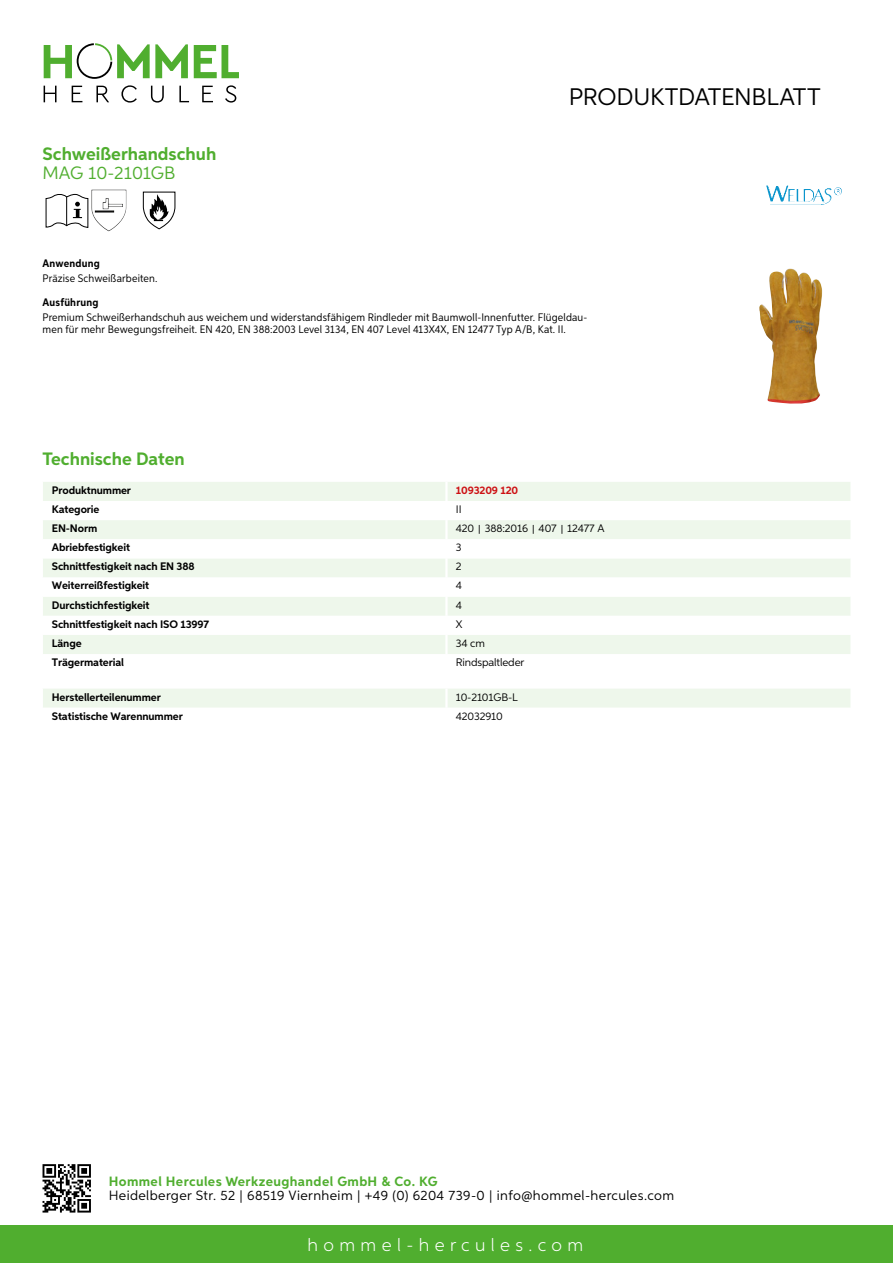
<style>
.page{position:relative;width:893px;height:1263px;background:#fff}
.page>*{position:absolute;margin:0;border:0;box-sizing:border-box;transform-origin:0 0}
.t1{font:24px "Aspira";letter-spacing:-.01em;color:#000}
.t2{font:700 18px "Aspira";color:#50ae2f}
.t3{font:300 18px "Aspira";letter-spacing:.3em;color:#fff}
.t4{font:18px "Aspira";color:#50ae2f}
.t5{font:13.5px "Aspira";letter-spacing:.03em;color:#000}
.t6{font:700 13.5px "Aspira";letter-spacing:.03em;color:#50ae2f}
.t7{font:10.95px/12px "Aspira Nar";letter-spacing:.015em;color:#000}
.t8{font:700 10.95px "Aspira";letter-spacing:-.01em;color:#000}
.t9{font:10.95px "Aspira";letter-spacing:-.01em;color:#000}
.t10{font:700 10.95px "Aspira Nar";letter-spacing:.02em;color:#000}
.t11{font:700 10.95px "Aspira";letter-spacing:-.01em;color:#cd1013}
.s1{font-family:"Wuerth Global";font-size:10.5px}
</style>
<div class="page">
<div style="left:0;top:1226px;width:893px;height:37px;background:#50ae2f"></div>
<svg style="left:43px;top:1164px;width:48px;height:48px"></svg>
<svg style="left:194px;top:45px;width:45px;height:33px"></svg>
<svg style="left:44px;top:43px;width:144px;height:36px"></svg>
<svg style="left:44px;top:86px;width:13px;height:16px"></svg>
<svg style="left:72px;top:86px;width:10px;height:16px"></svg>
<svg style="left:96px;top:86px;width:13px;height:16px"></svg>
<svg style="left:121px;top:85px;width:16px;height:18px"></svg>
<svg style="left:151px;top:86px;width:13px;height:17px"></svg>
<svg style="left:179px;top:86px;width:10px;height:16px"></svg>
<svg style="left:202px;top:86px;width:11px;height:16px"></svg>
<svg style="left:225px;top:85px;width:11px;height:18px"></svg>
<div style="left:43px;top:482px;width:807px;height:19px;background:#eef7eb"></div>
<svg style="left:43px;top:520px;width:807px;height:134px;fill:#eef7eb"></svg>
<hr style="left:445px;top:482px;width:3px;height:19px;background:#fff">
<hr style="left:445px;top:520px;width:3px;height:19px;background:#fff">
<hr style="left:445px;top:539px;width:3px;height:19px;background:#fff">
<hr style="left:445px;top:558px;width:3px;height:19px;background:#fff">
<hr style="left:445px;top:577px;width:3px;height:20px;background:#fff">
<hr style="left:445px;top:597px;width:3px;height:19px;background:#fff">
<hr style="left:445px;top:616px;width:3px;height:19px;background:#fff">
<hr style="left:445px;top:635px;width:3px;height:19px;background:#fff">
<div style="left:43px;top:689px;width:807px;height:19px;background:#eef7eb"></div>
<svg style="left:46px;top:193px;width:42px;height:35px"></svg>
<img style="left:91px;top:189px;width:8px;height:35px">
<svg style="left:143px;top:191px;width:33px;height:39px"></svg>
<img style="left:759px;top:268px;width:63px;height:136px">
<img style="left:766px;top:185px;width:21px;height:16px">
<h2 class="t2" style="left:43px;top:142px;width:175px">Schweißerhandschuh</h2>
<h2 class="t4" style="left:43px;top:162px;width:132px">MAG 10-2101GB</h2>
<h1 class="t1" style="left:569px;top:82px;width:253px">Produktdatenblatt</h1>
<p class="t10" style="left:43px;top:257px;width:59px">Anwendung</p>
<p class="t7" style="left:43px;top:273px;width:116px">Präzise Schweißarbeiten.</p>
<p class="t10" style="left:43px;top:295px;width:58px">Ausführung</p>
<p class="t7" style="left:43px;top:311px;width:546px">Premium Schweißerhandschuh aus weichem und widerstandsfähigem Rindleder mit Baumwoll-Innenfutter. Flügeldau&shy;men für mehr Bewegungsfreiheit. EN 420, EN 388:2003 Level 3134, EN 407 Level 413X4X, EN 12477 Typ A/B, Kat. II.</p>
<h2 class="t2" style="left:43px;top:448px;width:144px">Technische Daten</h2>
<p class="t8" style="left:52px;top:483px;width:81px">Produktnummer</p>
<p class="t11" style="left:456px;top:483px;width:64px">1093209 120</p>
<p class="t8" style="left:52px;top:502px;width:49px">Kategorie</p>
<p class="t9" style="left:456px;top:502px;width:7px">II</p>
<p class="t8" style="left:52px;top:521px;width:47px">EN-Norm</p>
<p class="t9" style="left:456px;top:522px;width:150px">420 <span class="s1">|</span> 388:2016 <span class="s1">|</span> 407 <span class="s1">|</span> 12477 A</p>
<p class="t8" style="left:52px;top:541px;width:80px">Abriebfestigkeit</p>
<p class="t9" style="left:456px;top:541px;width:7px">3</p>
<p class="t8" style="left:52px;top:560px;width:144px">Schnittfestigkeit nach EN 388</p>
<p class="t9" style="left:456px;top:560px;width:7px">2</p>
<p class="t8" style="left:52px;top:579px;width:99px">Weiterreißfestigkeit</p>
<p class="t9" style="left:456px;top:579px;width:8px">4</p>
<p class="t8" style="left:52px;top:598px;width:99px">Durchstichfestigkeit</p>
<p class="t9" style="left:456px;top:598px;width:8px">4</p>
<p class="t8" style="left:52px;top:617px;width:159px">Schnittfestigkeit nach ISO 13997</p>
<p class="t9" style="left:456px;top:617px;width:8px">X</p>
<p class="t8" style="left:52px;top:636px;width:31px">Länge</p>
<p class="t9" style="left:456px;top:636px;width:31px">34 cm</p>
<p class="t8" style="left:52px;top:655px;width:74px">Trägermaterial</p>
<p class="t9" style="left:456px;top:655px;width:70px">Rindspaltleder</p>
<p class="t8" style="left:52px;top:690px;width:111px">Herstellerteilenummer</p>
<p class="t9" style="left:456px;top:690px;width:62px">10-2101GB-L</p>
<p class="t8" style="left:52px;top:709px;width:132px">Statistische Warennummer</p>
<p class="t9" style="left:456px;top:709px;width:48px">42032910</p>
<p class="t6" style="left:109px;top:1172px;width:330px">Hommel Hercules Werkzeughandel GmbH &amp; Co. KG</p>
<p class="t5" style="left:109px;top:1187px;width:567px">Heidelberger Str. 52 | 68519 Viernheim | +49 (0) 6204 739-0 | info@hommel-hercules.com</p>
<h2 class="t3" style="left:307px;top:1234px;width:277px">hommel-hercules.com</h2>
</div>
